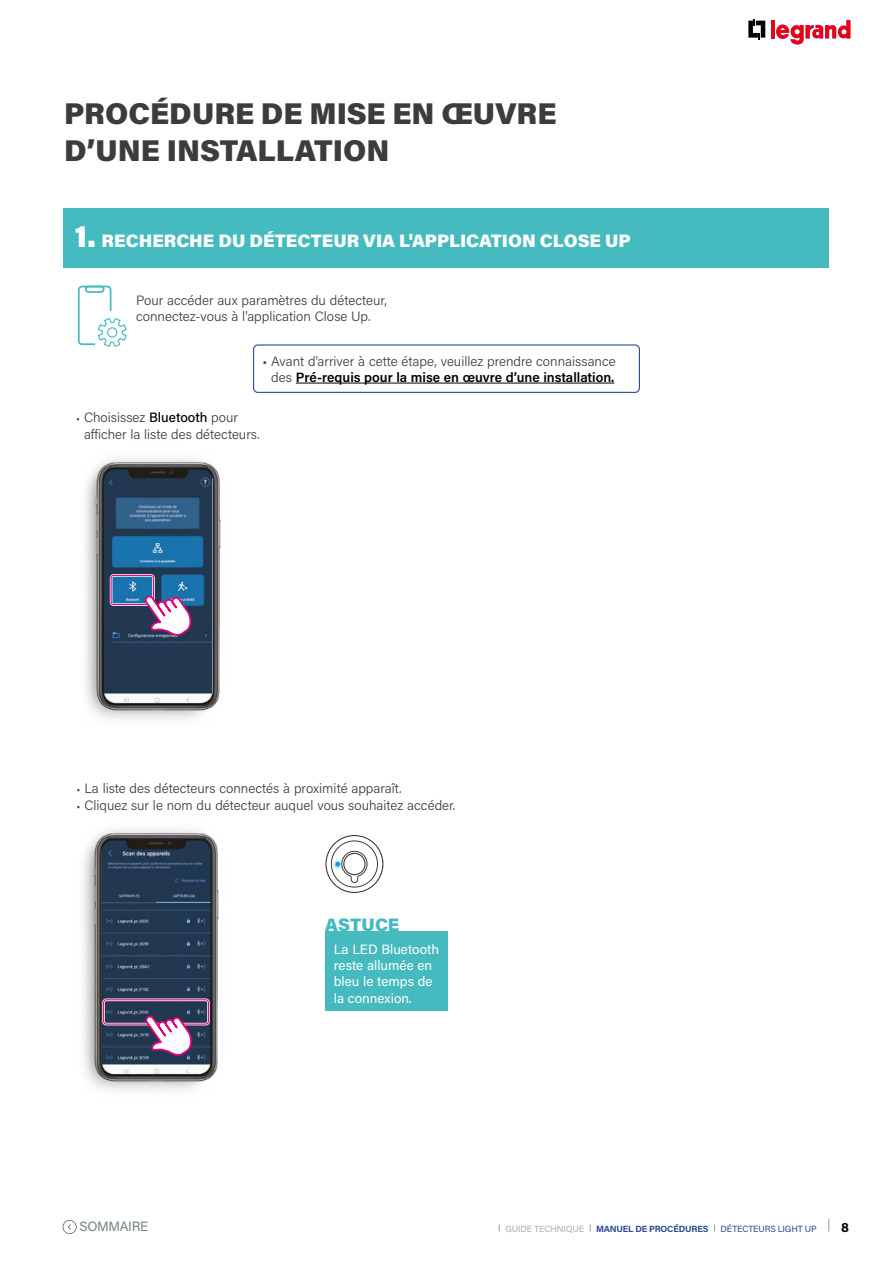
<style>
.page{position:relative;width:893px;height:1263px;background:#fff}
.page>*{position:absolute;margin:0;border:0;box-sizing:border-box;transform-origin:0 0}
.t1{font:900 30px/37.5px "Acumin Pro";color:#3c3c3b}
.t2{font:900 18px "Acumin Pro";color:#fff}
.t3{font:900 18px "Acumin Pro";color:#45babf}
.t4{font:300 13.5px/16.2px "Acumin Pro";color:#3c3c3b}
.t5{font:13.5px/16.2px "Acumin Pro";color:#fff}
.t6{font:13.5px "Acumin Pro";letter-spacing:-.025em;color:#778186}
.t7{font:700 13.5px "Acumin Pro";color:#000}
.t8{font:700 9px "Acumin Pro";letter-spacing:-.02em;color:#2d4b91}
.t9{font:9px "Acumin Pro";letter-spacing:-.02em;color:#2d4b91}
.t10{font:500 9px "Acumin Pro";letter-spacing:-.015em;color:#adb5ba}
.s1{font-size:30px}
.s2{font-weight:600;color:#000}
.s3{font-size:11.25px}
.s4{font-weight:500;color:#000}
</style>
<div class="page">
<svg style="left:828px;top:1219px;width:1px;height:12px"></svg>
<svg style="left:748px;top:19px;width:17px;height:20px"></svg>
<hr style="left:771px;top:20px;width:4px;height:18px;background:#e30613">
<svg style="left:776px;top:20px;width:74px;height:25px"></svg>
<div style="left:78px;top:286px;width:33px;height:59px;border:2px solid #45babf;border-radius:3px"></div>
<div style="left:85px;top:286px;width:19px;height:7px;border:2px solid #45babf;border-radius:3px"></div>
<div style="left:95px;top:311px;width:34px;height:39px;background:#fff"></div>
<svg style="left:97px;top:318px;width:30px;height:29px"></svg>
<div style="left:64px;top:208px;width:765px;height:60px;background:#45babf"></div>
<div style="left:325px;top:835px;width:58px;height:58px;border:1px solid #3c3c3b;border-radius:50%"></div>
<svg style="left:331px;top:840px;width:47px;height:47px"></svg>
<div style="left:325px;top:931px;width:123px;height:80px;background:#45babf"></div>
<img style="left:85px;top:458px;width:136px;height:261px">
<div style="left:110px;top:574px;width:45px;height:32px;border:3px solid #fff;border-radius:3px"></div>
<div style="left:111px;top:575px;width:43px;height:30px;border:1px solid #e6007d;border-radius:3px"></div>
<svg style="left:144px;top:593px;width:50px;height:47px"></svg>
<img style="left:83px;top:829px;width:136px;height:261px">
<div style="left:102px;top:998px;width:108px;height:27px;border:3px solid #fff;border-radius:3px"></div>
<div style="left:103px;top:999px;width:106px;height:26px;border:1px solid #e6007d;border-radius:3px"></div>
<svg style="left:144px;top:1013px;width:50px;height:47px"></svg>
<hr style="left:296px;top:383px;width:318px;height:1px;background:#000">
<div style="left:253px;top:344px;width:387px;height:49px;border:1px solid #2d4b91;border-radius:4px"></div>
<svg style="left:63px;top:1220px;width:14px;height:14px"></svg>
<h1 class="t1" style="left:64px;top:93px;width:494px">PROCÉDURE DE MISE EN ŒUVRE<br>D’UNE INSTALLATION</h1>
<h2 class="t2" style="left:75px;top:228px;width:557px"><span class="s1">1.</span> RECHERCHE DU DÉTECTEUR VIA L'APPLICATION CLOSE UP</h2>
<p class="t4" style="left:136px;top:292px;width:252px">Pour accéder aux paramètres du détecteur, connectez-vous à l'application Close Up.</p>
<p class="t4" style="left:263px;top:352px;width:355px;text-align:center">• Avant d'arriver à cette étape, veuillez prendre connaissance des <span class="s2">Pré-requis pour la mise en œuvre d’une installation.</span></p>
<p class="t4" style="left:84px;top:409px;width:177px;text-indent:-8px"><span class="s3">•</span> Choisissez <span class="s4">Bluetooth</span> pour afficher la liste des détecteurs.</p>
<p class="t4" style="left:77px;top:780px;width:327px"><span class="s3">•</span> La liste des détecteurs connectés à proximité apparaît.</p>
<p class="t4" style="left:77px;top:796px;width:380px"><span class="s3">•</span> Cliquez sur le nom du détecteur auquel vous souhaitez accéder.</p>
<h2 class="t3" style="left:325px;top:912px;width:76px">ASTUCE</h2>
<p class="t6" style="left:80px;top:1217px;width:70px">SOMMAIRE</p>
<p class="t5" style="left:334px;top:940px;width:107px">La LED Bluetooth reste allumée en bleu le temps de la connexion.</p>
<p class="t10" style="left:505px;top:1222px;width:80px">GUIDE TECHNIQUE</p>
<p class="t8" style="left:596px;top:1222px;width:114px">MANUEL DE PROCÉDURES</p>
<p class="t9" style="left:721px;top:1222px;width:98px">DÉTECTEURS LIGHT UP</p>
<p class="t7" style="left:841px;top:1217px;width:9px">8</p>
</div>
